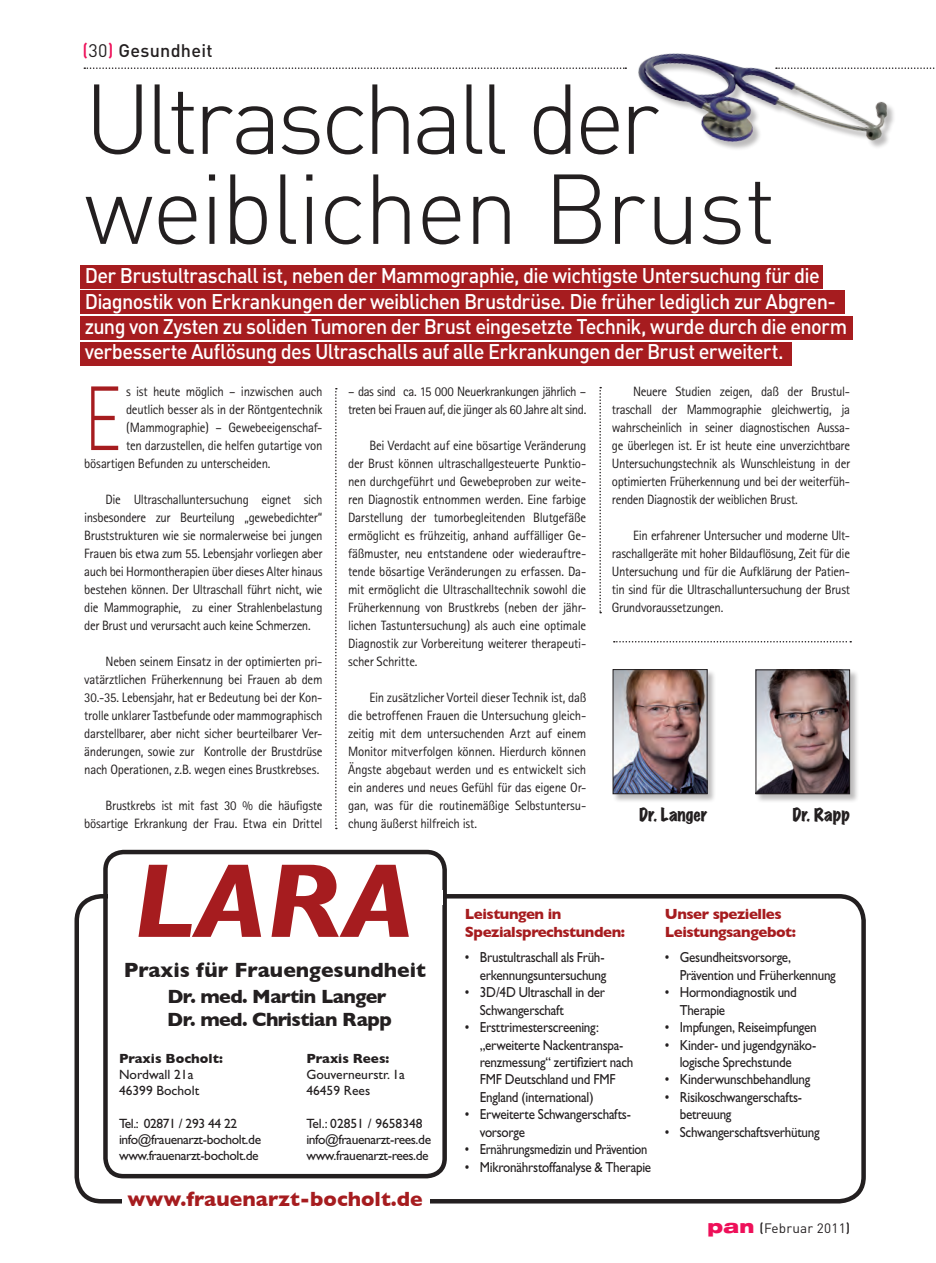
<style>
.page{position:relative;width:936px;height:1263px;background:#fff}
.page>*{position:absolute;margin:0;border:0;box-sizing:border-box;transform-origin:0 0}
.Headline_NEU{font:300 97.5px/90px "DIN Pro";letter-spacing:-.03em;color:#231f20}
.Fließtext{font:300 89.4px "DIN Pro";color:#a61c1f;scale:.7 1}
.Zwischenhead_NEU{font:500 21px/25.2px "DIN Pro";letter-spacing:-.035em;color:#fff;scale:.95 1}
.t1{font:700 21px "Gill Sans";color:#a61c1f}
.t2{font:700 21px "Gill Sans";color:#231f20}
.t3{font:700 19.5px/23.4px "Gill Sans";letter-spacing:-.03em;color:#231f20}
.t4{font:500 18px "DIN Pro";letter-spacing:.015em;color:#231f20}
.Autoren_Unterschrift{font:expanded 16.5px "Marker Felt";color:#231f20}
.t5{font:700 15px/18px "Gill Sans";letter-spacing:-.03em;color:#a61c1f}
.t6{font:14.55px/17.4px "Gill Sans";letter-spacing:-.02em;color:#231f20;scale:.9 1}
.t7{font:14.55px "Gill Sans";letter-spacing:-.02em;color:#231f20;scale:.86 1}
.Fließtext-2{font:13.5px/18px "Rotis Sans Serif";letter-spacing:-.025em;color:#231f20;text-align:justify;scale:.95 1}
.t8{font:13.5px/16.2px "Gill Sans";letter-spacing:-.03em;color:#231f20}
.t9{font:13.5px/16.2px "Gill Sans";color:#231f20}
.t10{font:13.5px "DIN Pro";letter-spacing:.015em;color:#231f20}
.s1{color:#ee1059}
.s2{font-weight:400}
.s3{font-weight:700}
.s4{font-family:"Helvetica Neue";font-weight:900;font-stretch:expanded;font-size:18px;color:#ee1059}
.s5{font-weight:500}
</style>
<div class="page">
<div style="left:80px;top:265px;width:743px;height:24px;background:#a61c1f"></div>
<div style="left:80px;top:290px;width:764px;height:24px;background:#a61c1f"></div>
<div style="left:80px;top:316px;width:772px;height:24px;background:#a61c1f"></div>
<div style="left:80px;top:342px;width:712px;height:24px;background:#a61c1f"></div>
<svg style="left:921px;top:67px;width:14px;height:2px"></svg>
<svg style="left:84px;top:67px;width:521px;height:2px"></svg>
<div style="left:74px;top:894px;width:791px;height:309px;border:4px solid #231f20;border-radius:25px"></div>
<div style="left:122px;top:1193px;width:307px;height:15px;background:#fff"></div>
<div style="left:103px;top:850px;width:344px;height:328px;border:4px solid #231f20;border-radius:18px"></div>
<div style="left:108px;top:890px;width:334px;height:14px;background:#fff"></div>
<svg style="left:138px;top:865px;width:271px;height:72px"></svg>
<div style="left:755px;top:669px;width:103px;height:134px;background:#231f20;opacity:.3"></div>
<img style="left:757px;top:672px;width:90px;height:120px">
<div style="left:755px;top:670px;width:94px;height:124px;border:1px solid #231f20"></div>
<div style="left:612px;top:669px;width:104px;height:134px;background:#231f20;opacity:.3"></div>
<img style="left:614px;top:671px;width:91px;height:121px">
<div style="left:612px;top:669px;width:95px;height:125px;border:1px solid #231f20"></div>
<img style="left:605px;top:53px;width:316px;height:96px">
<svg style="left:599px;top:387px;width:2px;height:226px"></svg>
<svg style="left:335px;top:388px;width:2px;height:441px"></svg>
<svg style="left:613px;top:641px;width:238px;height:1px"></svg>
<p class="t4" style="left:83px;top:38px;width:131px"><span class="s1">(</span><span class="s2">30</span><span class="s1">)</span> Gesundheit</p>
<p class="Headline_NEU" style="left:84px;top:70px;width:693px">Ultraschall der weiblichen Brust</p>
<p class="Zwischenhead_NEU" style="left:85px;top:262px;width:804px">Der Brustultraschall ist, neben der Mammographie, die wichtigste Untersuchung für die Diagnostik von Erkrankungen der weiblichen Brustdrüse. Die früher lediglich zur Abgren&shy;zung von Zysten zu soliden Tumoren der Brust eingesetzte Technik, wurde durch die enorm verbesserte Auflösung des Ultraschalls auf alle Erkrankungen der Brust erweitert.</p>
<p class="Fließtext" style="left:84px;top:357px;width:55px">E</p>
<p class="Fließtext-2" style="left:126px;top:382px;width:208px">s ist heute möglich – inzwischen auch</p>
<p class="Fließtext-2" style="left:126px;top:400px;width:208px">deutlich besser als in der Röntgentechnik</p>
<p class="Fließtext-2" style="left:126px;top:418px;width:208px">(Mammographie) – Gewebeeigenschaf-</p>
<p class="Fließtext-2" style="left:126px;top:436px;width:208px">ten darzustellen, die helfen gutartige von</p>
<p class="Fließtext-2" style="left:84px;top:454px;width:197px">bösartigen Befunden zu unterscheiden.</p>
<p class="Fließtext-2" style="left:84px;top:490px;width:252px;text-indent:21px">Die Ultraschalluntersuchung eignet sich insbesondere zur Beurteilung „gewebedichter“ Bruststrukturen wie sie normalerweise bei jungen Frauen bis etwa zum 55. Lebensjahr vorliegen aber auch bei Hormontherapien über dieses Alter hinaus bestehen können. Der Ultraschall führt nicht, wie die Mammographie, zu einer Strahlenbelastung der Brust und verursacht auch keine Schmerzen.</p>
<p class="Fließtext-2" style="left:84px;top:652px;width:252px;text-indent:21px">Neben seinem Einsatz in der optimierten pri&shy;vatärztlichen Früherkennung bei Frauen ab dem 30.-35. Lebensjahr, hat er Bedeutung bei der Kon&shy;trolle unklarer Tastbefunde oder mammographisch darstellbarer, aber nicht sicher beurteilbarer Ver&shy;änderungen, sowie zur Kontrolle der Brustdrüse nach Operationen, z.B. wegen eines Brustkrebses.</p>
<p class="Fließtext-2" style="left:84px;top:796px;width:252px;text-align:right">Brustkrebs ist mit fast 30 % die häufigste bösartige Erkrankung der Frau. Etwa ein Drittel</p>
<p class="Fließtext-2" style="left:348px;top:382px;width:252px">– das sind ca. 15 000 Neuerkrankungen jährlich – treten bei Frauen auf, die jünger als 60 Jahre alt sind.</p>
<p class="Fließtext-2" style="left:348px;top:436px;width:252px;text-indent:21px">Bei Verdacht auf eine bösartige Veränderung der Brust können ultraschallgesteuerte Punktio&shy;nen durchgeführt und Gewebeproben zur weite&shy;ren Diagnostik entnommen werden. Eine farbige Darstellung der tumorbegleitenden Blutgefäße ermöglicht es frühzeitig, anhand auffälliger Ge&shy;fäßmuster, neu entstandene oder wiederauftre&shy;tende bösartige Veränderungen zu erfassen. Da&shy;mit ermöglicht die Ultraschalltechnik sowohl die Früherkennung von Brustkrebs (neben der jähr&shy;lichen Tastuntersuchung) als auch eine optimale Diagnostik zur Vorbereitung weiterer therapeuti&shy;scher Schritte.</p>
<p class="Fließtext-2" style="left:348px;top:688px;width:252px;text-indent:21px">Ein zusätzlicher Vorteil dieser Technik ist, daß die betroffenen Frauen die Untersuchung gleich&shy;zeitig mit dem untersuchenden Arzt auf einem Monitor mitverfolgen können. Hierdurch können Ängste abgebaut werden und es entwickelt sich ein anderes und neues Gefühl für das eigene Or&shy;gan, was für die routinemäßige Selbstuntersu&shy;chung äußerst hilfreich ist.</p>
<p class="Fließtext-2" style="left:611px;top:382px;width:252px;text-indent:21px">Neuere Studien zeigen, daß der Brustul&shy;traschall der Mammographie gleichwertig, ja wahrscheinlich in seiner diagnostischen Aussa&shy;ge überlegen ist. Er ist heute eine unverzichtbare Untersuchungstechnik als Wunschleistung in der optimierten Früherkennung und bei der weiterfüh&shy;renden Diagnostik der weiblichen Brust.</p>
<p class="Fließtext-2" style="left:611px;top:526px;width:252px;text-indent:21px">Ein erfahrener Untersucher und moderne Ult&shy;raschallgeräte mit hoher Bildauflösung, Zeit für die Untersuchung und für die Aufklärung der Patien&shy;tin sind für die Ultraschalluntersuchung der Brust Grundvoraussetzungen.</p>
<p class="Autoren_Unterschrift" style="left:639px;top:806px;width:70px">Dr. Langer</p>
<p class="Autoren_Unterschrift" style="left:792px;top:806px;width:59px">Dr. Rapp</p>
<p class="t2" style="left:124px;top:957px;width:304px">Praxis für Frauengesundheit</p>
<p class="t3" style="left:167px;top:984px;width:226px">Dr. med. Martin Langer<br>Dr. med. Christian Rapp</p>
<p class="t9" style="left:306px;top:1050px;width:100px"><span class="s3">Praxis Rees:<br></span>Gouverneurstr. 1a<br>46459 Rees</p>
<p class="t8" style="left:306px;top:1115px;width:126px">Tel.: 02851 / 9658348 info@frauenarzt-rees.de www.frauenarzt-rees.de</p>
<p class="t9" style="left:119px;top:1050px;width:105px"><span class="s3">Praxis Bocholt:<br></span>Nordwall 21a<br>46399 Bocholt</p>
<p class="t8" style="left:119px;top:1115px;width:144px">Tel.: 02871 / 293 44 22 info@frauenarzt-bocholt.de www.frauenarzt-bocholt.de</p>
<p class="t1" style="left:128px;top:1186px;width:296px">www.frauenarzt-bocholt.de</p>
<p class="t5" style="left:465px;top:904px;width:162px">Leistungen in<br>Spezialsprechstunden:</p>
<p class="t6" style="left:465px;top:948px;width:159px;text-align:right">• Brustultraschall als Früh&shy;erkennungsuntersuchung</p>
<p class="t6" style="left:479px;top:983px;width:141px;text-indent:-15px">• 3D/4D Ultraschall in der<br>Schwangerschaft</p>
<p class="t6" style="left:479px;top:1018px;width:172px;text-indent:-15px">• Ersttrimesterscreening: „erweiterte Nackentranspa&shy;renzmessung“ zertifiziert nach<br>FMF Deutschland und FMF<br>England (international)</p>
<p class="t6" style="left:479px;top:1106px;width:170px;text-indent:-15px">• Erweiterte Schwangerschafts&shy;vorsorge</p>
<p class="t7" style="left:465px;top:1141px;width:214px">• Ernährungsmedizin und Prävention</p>
<p class="t6" style="left:465px;top:1158px;width:208px">• Mikronährstoffanalyse &amp; Therapie</p>
<p class="t5" style="left:664px;top:904px;width:133px">Unser spezielles<br>Leistungsangebot:</p>
<p class="t6" style="left:679px;top:948px;width:175px;text-indent:-15px">• Gesundheitsvorsorge,<br>Prävention und Früherkennung</p>
<p class="t6" style="left:679px;top:983px;width:132px;text-indent:-15px">• Hormondiagnostik und<br>Therapie</p>
<p class="t6" style="left:664px;top:1018px;width:170px">• Impfungen, Reiseimpfungen</p>
<p class="t6" style="left:679px;top:1036px;width:153px;text-indent:-15px">• Kinder- und jugendgynäko&shy;logische Sprechstunde</p>
<p class="t6" style="left:664px;top:1071px;width:163px">• Kinderwunschbehandlung</p>
<p class="t6" style="left:679px;top:1088px;width:137px;text-indent:-15px">• Risikoschwangerschafts&shy;betreuung</p>
<p class="t6" style="left:664px;top:1123px;width:174px">• Schwangerschaftsverhütung</p>
<p class="t10" style="left:707px;top:1218px;width:144px"><span class="s4">pan</span> <span class="s5">(</span>Februar 2011<span class="s5">)</span></p>
</div>
